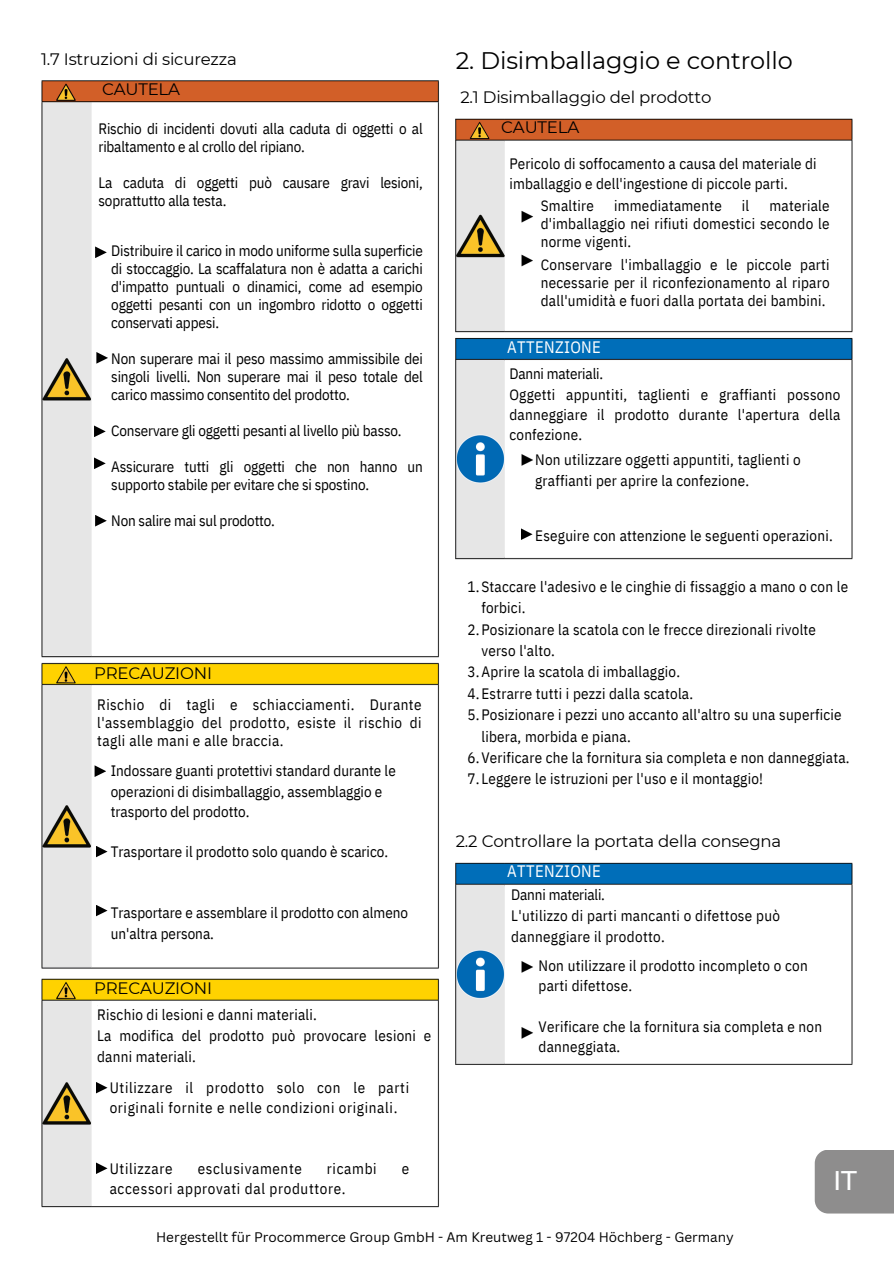
<style>
.page{position:relative;width:894px;height:1264px;background:#fff}
.page>*{position:absolute;margin:0;border:0;box-sizing:border-box;transform-origin:0 0}
.t1{font:500 27px "Montserrat";color:#fff}
.t2{font:24px "Montserrat";letter-spacing:-.005em;color:#000}
.t3{font:16.5px/30.3px "Montserrat";letter-spacing:-.01em;color:#000;text-align:center}
.t4{font:16.5px "IBM Plex Sans Cond";letter-spacing:.02em;color:#fff}
.t5{font:15px/20.2px "IBM Plex Sans Cond";letter-spacing:.015em;color:#000}
.t6{font:15px/18px "IBM Plex Sans Cond";letter-spacing:-.01em;color:#000}
.t7{font:15px/20.2px "IBM Plex Sans Cond";letter-spacing:.045em;color:#000}
.t8{font:13.5px "Canva Sans";color:#000}
</style>
<div class="page">
<img style="left:41px;top:80px;width:812px;height:1128px">
<div style="left:123px;top:248px;width:268px;height:27px;background:#fff"></div>
<div style="left:106px;top:542px;width:322px;height:27px;background:#fff"></div>
<div style="left:96px;top:235px;width:54px;height:416px;background:#fff"></div>
<svg style="left:95px;top:246px;width:12px;height:12px"></svg>
<svg style="left:96px;top:352px;width:12px;height:11px"></svg>
<svg style="left:94px;top:425px;width:12px;height:12px"></svg>
<svg style="left:94px;top:457px;width:12px;height:12px"></svg>
<svg style="left:95px;top:515px;width:12px;height:11px"></svg>
<div style="left:102px;top:765px;width:32px;height:179px;background:#fff"></div>
<svg style="left:94px;top:765px;width:12px;height:12px"></svg>
<svg style="left:96px;top:845px;width:11px;height:12px"></svg>
<svg style="left:96px;top:904px;width:11px;height:12px"></svg>
<div style="left:98px;top:1001px;width:311px;height:198px;background:#fff"></div>
<svg style="left:96px;top:1081px;width:11px;height:12px"></svg>
<svg style="left:96px;top:1162px;width:11px;height:12px"></svg>
<div style="left:515px;top:515px;width:39px;height:33px;background:#fff"></div>
<svg style="left:521px;top:528px;width:11px;height:12px"></svg>
<div style="left:814px;top:1149px;width:79px;height:64px;background:#8e8d8d"></div>
<h4 class="t3" style="left:41px;top:44px;width:197px">1.7 Istruzioni di sicurezza<br>CAUTELA</h4>
<h4 class="t6" style="left:98px;top:120px;width:325px">Rischio di incidenti dovuti alla caduta di oggetti o al ribaltamento e al crollo del ripiano.</h4>
<h4 class="t6" style="left:98px;top:174px;width:325px">La caduta di oggetti può causare gravi lesioni, soprattutto alla testa.</h4>
<h4 class="t5" style="left:111px;top:241px;width:313px;line-height:18px;text-align:justify">Distribuire il carico in modo uniforme sulla superficie di stoccaggio. La scaffalatura non è adatta a carichi d'impatto puntuali o dinamici, come ad esempio oggetti pesanti con un ingombro ridotto o oggetti conservati appesi.</h4>
<h4 class="t5" style="left:111px;top:349px;width:313px;line-height:18px;text-align:justify">Non superare mai il peso massimo ammissibile dei singoli livelli. Non superare mai il peso totale del carico massimo consentito del prodotto.</h4>
<p class="t6" style="left:111px;top:421px;width:292px">Conservare gli oggetti pesanti al livello più basso.</p>
<p class="t6" style="left:111px;top:457px;width:313px">Assicurare tutti gli oggetti che non hanno un supporto stabile per evitare che si spostino.</p>
<p class="t6" style="left:111px;top:511px;width:165px">Non salire mai sul prodotto.</p>
<h3 class="t3" style="left:94px;top:657px;width:119px">PRECAUZIONI</h3>
<h4 class="t5" style="left:97px;top:695px;width:326px;line-height:18px;text-align:justify">Rischio di tagli e schiacciamenti. Durante l'assemblaggio del prodotto, esiste il rischio di tagli alle mani e alle braccia.</h4>
<p class="t5" style="left:111px;top:760px;width:286px">Indossare guanti protettivi standard durante le operazioni di disimballaggio, assemblaggio e trasporto del prodotto.</p>
<p class="t5" style="left:111px;top:841px;width:279px">Trasportare il prodotto solo quando è scarico.</p>
<p class="t5" style="left:111px;top:902px;width:299px">Trasportare e assemblare il prodotto con almeno un'altra persona.</p>
<h4 class="t3" style="left:94px;top:973px;width:119px">PRECAUZIONI</h4>
<h4 class="t3" style="left:98px;top:995px;width:306px">Verletzungsgefahr und Sachschaden.</h4>
<p class="t5" style="left:97px;top:1003px;width:335px;line-height:21.3px">Rischio di lesioni e danni materiali.<br>La modifica del prodotto può provocare lesioni e danni materiali.</p>
<h4 class="t7" style="left:110px;top:1076px;width:301px">Utilizzare il prodotto solo con le parti originali fornite e nelle condizioni originali.</h4>
<h3 class="t7" style="left:110px;top:1157px;width:64px">Utilizzare</h3>
<h3 class="t7" style="left:198px;top:1157px;width:106px">esclusivamente</h3>
<h3 class="t7" style="left:327px;top:1157px;width:51px">ricambi</h3>
<h3 class="t5" style="left:401px;top:1157px;width:9px">e</h3>
<h3 class="t7" style="left:110px;top:1178px;width:237px">accessori approvati dal produttore.</h3>
<h4 class="t2" style="left:455px;top:46px;width:338px">2. Disimballaggio e controllo</h4>
<h4 class="t3" style="left:501px;top:81px;width:211px;text-align:left;text-indent:-41px">2.1 Disimballaggio del prodotto<br>CAUTELA</h4>
<h4 class="t5" style="left:509px;top:153px;width:309px">Pericolo di soffocamento a causa del materiale di imballaggio e dell'ingestione di piccole parti.</h4>
<h4 class="t5" style="left:540px;top:195px;width:55px">Smaltire</h4>
<h4 class="t5" style="left:614px;top:195px;width:109px">immediatamente</h4>
<h4 class="t5" style="left:741px;top:195px;width:9px">il</h4>
<h4 class="t5" style="left:540px;top:197px;width:290px;line-height:17.9px;text-align:justify;text-indent:228px">materiale d'imballaggio nei rifiuti domestici secondo le norme vigenti.</h4>
<h4 class="t5" style="left:540px;top:255px;width:290px;line-height:17.9px;text-align:justify">Conservare l'imballaggio e le piccole parti necessarie per il riconfezionamento al riparo dall'umidità e fuori dalla portata dei bambini.</h4>
<h3 class="t4" style="left:507px;top:336px;width:95px">ATTENZIONE</h3>
<h4 class="t5" style="left:509px;top:363px;width:332px">Danni materiali.<br>Oggetti appuntiti, taglienti e graffianti possono danneggiare il prodotto durante l'apertura della confezione.</h4>
<h4 class="t5" style="left:535px;top:448px;width:267px;line-height:21.3px">Non utilizzare oggetti appuntiti, taglienti o graffianti per aprire la confezione.</h4>
<h4 class="t5" style="left:535px;top:525px;width:299px">Eseguire con attenzione le seguenti operazioni.</h4>
<h4 class="t5" style="left:481px;top:575px;width:368px;line-height:21.3px;text-indent:-14px">1.Staccare l'adesivo e le cinghie di fissaggio a mano o con le forbici.</h4>
<h4 class="t5" style="left:481px;top:618px;width:336px;line-height:21.3px;text-indent:-14px">2.Posizionare la scatola con le frecce direzionali rivolte verso l'alto.</h4>
<h3 class="t5" style="left:467px;top:661px;width:214px">3.Aprire la scatola di imballaggio.</h3>
<h4 class="t5" style="left:467px;top:683px;width:227px">4.Estrarre tutti i pezzi dalla scatola.</h4>
<h4 class="t5" style="left:481px;top:704px;width:361px;line-height:21.3px;text-indent:-14px">5.Posizionare i pezzi uno accanto all'altro su una superficie libera, morbida e piana.</h4>
<h4 class="t5" style="left:467px;top:747px;width:383px">6.Verificare che la fornitura sia completa e non danneggiata.</h4>
<h4 class="t5" style="left:467px;top:768px;width:297px">7.Leggere le istruzioni per l'uso e il montaggio!</h4>
<h4 class="t3" style="left:455px;top:825px;width:327px">2.2 Controllare la portata della consegna</h4>
<h4 class="t4" style="left:507px;top:860px;width:95px">ATTENZIONE</h4>
<h4 class="t5" style="left:511px;top:883px;width:270px;line-height:21.3px">Danni materiali.<br>L'utilizzo di parti mancanti o difettose può danneggiare il prodotto.</h4>
<h4 class="t5" style="left:538px;top:955px;width:271px">Non utilizzare il prodotto incompleto o con parti difettose.</h4>
<h1 class="t5" style="left:538px;top:1015px;width:285px">Verificare che la fornitura sia completa e non danneggiata.</h1>
<p class="t1" style="left:832px;top:1163px;width:26px">IT</p>
<p class="t8" style="left:156px;top:1227px;width:579px">Hergestellt für Procommerce Group GmbH - Am Kreutweg 1 - 97204 Höchberg - Germany</p>
</div>
